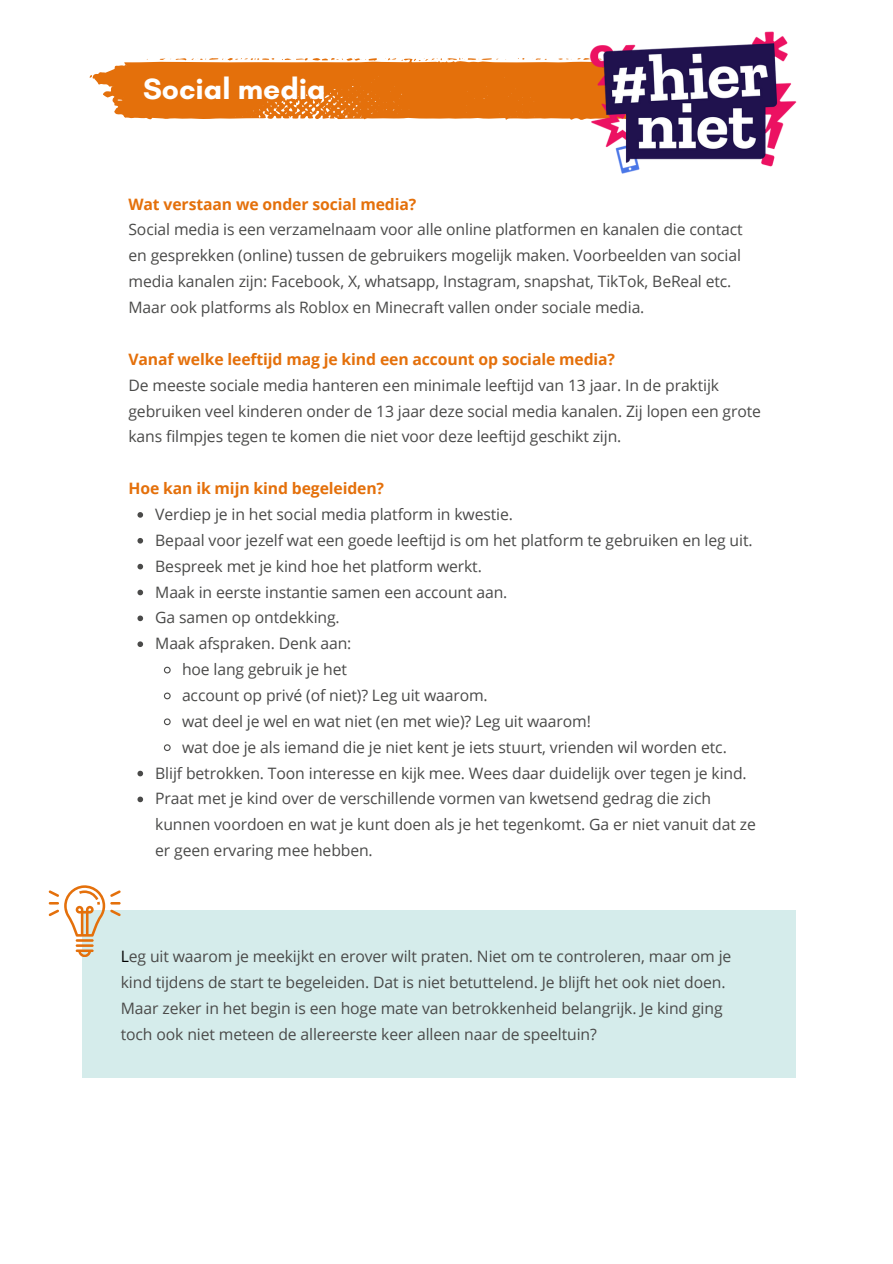
<style>
.page{position:relative;width:893px;height:1264px;background:#fff}
.page>*{position:absolute;margin:0;border:0;box-sizing:border-box;transform-origin:0 0}
.t1{font:700 30px "Glacial Indifference";color:#fff}
.t2{font:15.75px/25.8px "Open Sans";letter-spacing:-.01em;color:#4a4a49}
.t3{font:700 15.75px "Open Sans";letter-spacing:-.01em;color:#e4700b}
.s1{color:#000}
</style>
<div class="page">
<div style="left:82px;top:910px;width:713px;height:167px;background:#d5eceb"></div>
<svg style="left:137px;top:512px;width:6px;height:5px"></svg>
<svg style="left:137px;top:538px;width:6px;height:5px"></svg>
<svg style="left:137px;top:564px;width:6px;height:5px"></svg>
<svg style="left:137px;top:589px;width:6px;height:6px"></svg>
<svg style="left:137px;top:615px;width:6px;height:6px"></svg>
<svg style="left:137px;top:641px;width:6px;height:6px"></svg>
<svg style="left:163px;top:666px;width:8px;height:8px"></svg>
<svg style="left:163px;top:692px;width:8px;height:8px"></svg>
<svg style="left:163px;top:718px;width:8px;height:8px"></svg>
<svg style="left:163px;top:744px;width:8px;height:7px"></svg>
<svg style="left:137px;top:770px;width:6px;height:6px"></svg>
<svg style="left:137px;top:796px;width:6px;height:6px"></svg>
<svg style="left:90px;top:57px;width:492px;height:63px;background:#e7842e"></svg>
<img style="left:582px;top:31px;width:215px;height:143px">
<svg style="left:49px;top:885px;width:71px;height:72px"></svg>
<p class="t1" style="left:143px;top:70px;width:184px">Social media</p>
<p class="t3" style="left:128px;top:193px;width:289px">Wat verstaan we onder social media?</p>
<p class="t2" style="left:128px;top:216px;width:615px">Social media is een verzamelnaam voor alle online platformen en kanalen die contact en gesprekken (online) tussen de gebruikers mogelijk maken. Voorbeelden van social media kanalen zijn: Facebook, X, whatsapp, Instagram, snapshat, TikTok, BeReal etc.<br>Maar ook platforms als Roblox en Minecraft vallen onder sociale media.</p>
<p class="t3" style="left:128px;top:348px;width:488px">Vanaf welke leeftijd mag je kind een account op sociale media?</p>
<p class="t2" style="left:128px;top:371px;width:634px">De meeste sociale media hanteren een minimale leeftijd van 13 jaar. In de praktijk gebruiken veel kinderen onder de 13 jaar deze social media kanalen. Zij lopen een grote kans filmpjes tegen te komen die niet voor deze leeftijd geschikt zijn.</p>
<p class="t3" style="left:128px;top:477px;width:257px">Hoe kan ik mijn kind begeleiden?</p>
<p class="t2" style="left:155px;top:501px;width:359px">Verdiep je in het social media platform in kwestie.</p>
<p class="t2" style="left:155px;top:527px;width:599px">Bepaal voor jezelf wat een goede leeftijd is om het platform te gebruiken en leg uit.</p>
<p class="t2" style="left:155px;top:552px;width:328px">Bespreek met je kind hoe het platform werkt.</p>
<p class="t2" style="left:155px;top:578px;width:354px">Maak in eerste instantie samen een account aan.</p>
<p class="t2" style="left:155px;top:604px;width:186px">Ga samen op ontdekking.</p>
<p class="t2" style="left:155px;top:630px;width:198px">Maak afspraken. Denk aan:</p>
<p class="t2" style="left:182px;top:656px;width:166px">hoe lang gebruik je het</p>
<p class="t2" style="left:182px;top:682px;width:307px">account op privé (of niet)? Leg uit waarom.</p>
<p class="t2" style="left:182px;top:708px;width:410px">wat deel je wel en wat niet (en met wie)? Leg uit waarom!</p>
<p class="t2" style="left:182px;top:733px;width:546px">wat doe je als iemand die je niet kent je iets stuurt, vrienden wil worden etc.</p>
<p class="t2" style="left:155px;top:759px;width:593px">Blijf betrokken. Toon interesse en kijk mee. Wees daar duidelijk over tegen je kind.</p>
<p class="t2" style="left:155px;top:785px;width:602px">Praat met je kind over de verschillende vormen van kwetsend gedrag die zich kunnen voordoen en wat je kunt doen als je het tegenkomt. Ga er niet vanuit dat ze er geen ervaring mee hebben.</p>
<p class="t2" style="left:121px;top:943px;width:612px"><span class="s1">L</span>eg uit waarom je meekijkt en erover wilt praten. Niet om te controleren, maar om je kind tijdens de start te begeleiden. Dat is niet betuttelend. Je blijft het ook niet doen.<br>Maar zeker in het begin is een hoge mate van betrokkenheid belangrijk. Je kind ging toch ook niet meteen de allereerste keer alleen naar de speeltuin?</p>
</div>
